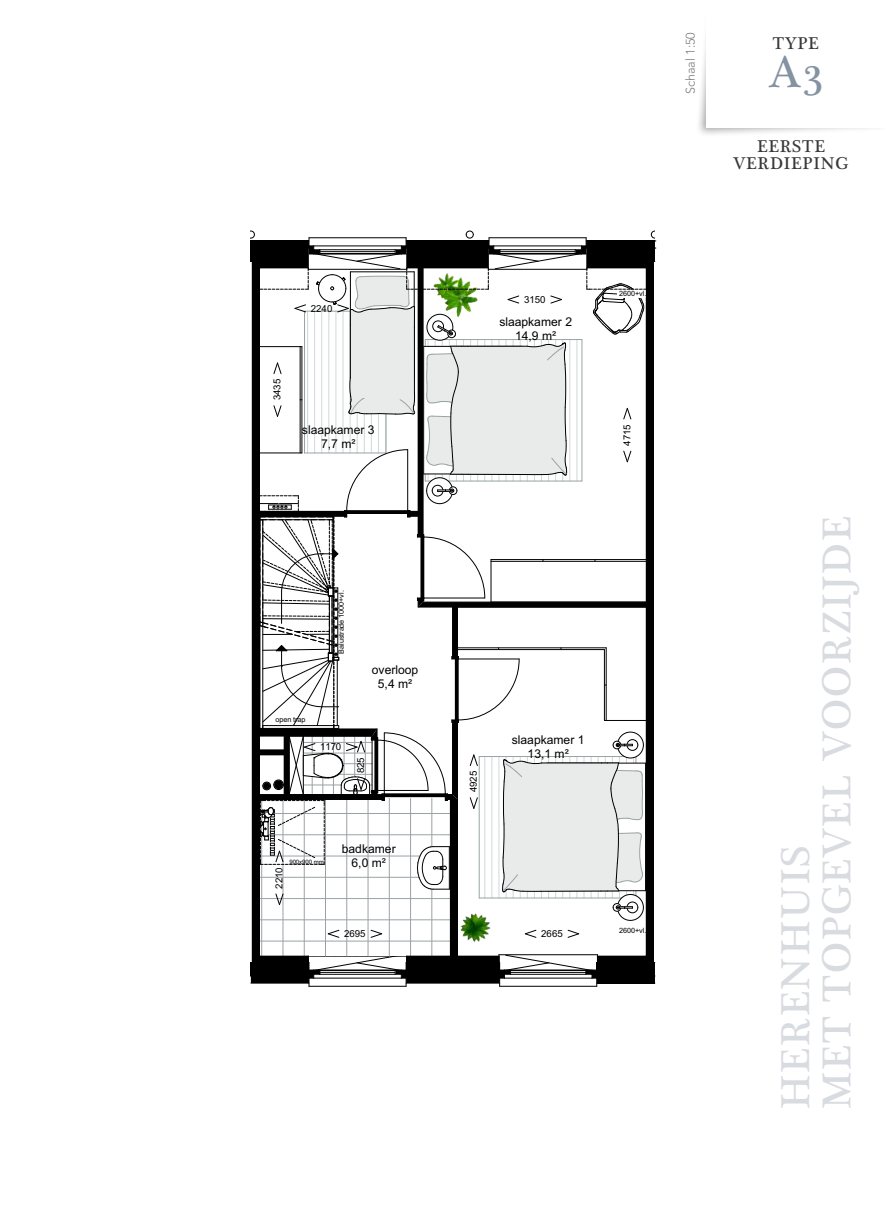
<style>
.page{position:relative;width:886px;height:1205px;background:#fff}
.page>*{position:absolute;margin:0;border:0;box-sizing:border-box;transform-origin:0 0}
.t1{font:45px "Plantagenet Cherokee";color:#8493a2}
.t2{font:41.25px/41.2px "Plantagenet Cherokee";letter-spacing:.05em;color:#d8dbdf}
.t3{font:17.5px/17.5px "Plantagenet Cherokee";letter-spacing:.05em;color:#393939;text-align:center}
.t4{font:300 12.5px "Avenir";color:#7c7c7c}
.t5{font:12.12px/13.9px "Arial";color:#000;text-align:center}
.t6{font:9.75px "Arial";letter-spacing:-.005em;color:#000}
.t7{font:7.25px "Arial";letter-spacing:-.01em;color:#000}
.t8{font:6.12px "Arial";letter-spacing:-.015em;color:#000}
</style>
<div class="page">
<div style="left:597px;top:976px;width:58px;height:7px;background:#000"></div>
<hr style="left:597px;top:983px;width:58px;height:1px;background:#000">
<hr style="left:500px;top:986px;width:97px;height:1px;background:#000">
<hr style="left:499px;top:954px;width:98px;height:1px;background:#000">
<hr style="left:309px;top:986px;width:97px;height:1px;background:#000">
<hr style="left:597px;top:973px;width:58px;height:3px;background:#000">
<div style="left:597px;top:962px;width:58px;height:11px;background:#000"></div>
<hr style="left:260px;top:941px;width:190px;height:1px;background:#99a3a6">
<hr style="left:261px;top:798px;width:1px;height:158px;background:#99a3a6">
<hr style="left:283px;top:798px;width:1px;height:158px;background:#99a3a6">
<hr style="left:304px;top:798px;width:1px;height:158px;background:#99a3a6">
<hr style="left:325px;top:798px;width:1px;height:158px;background:#99a3a6">
<hr style="left:346px;top:798px;width:1px;height:158px;background:#99a3a6">
<hr style="left:368px;top:798px;width:1px;height:158px;background:#99a3a6">
<hr style="left:389px;top:798px;width:1px;height:158px;background:#99a3a6">
<hr style="left:410px;top:798px;width:1px;height:158px;background:#99a3a6">
<hr style="left:431px;top:798px;width:1px;height:158px;background:#99a3a6">
<div style="left:450px;top:799px;width:7px;height:157px;background:#000"></div>
<hr style="left:457px;top:799px;width:1px;height:157px;background:#000">
<div style="left:597px;top:956px;width:49px;height:6px;background:#000"></div>
<svg style="left:328px;top:929px;width:11px;height:9px"></svg>
<svg style="left:370px;top:929px;width:12px;height:9px"></svg>
<img style="left:460px;top:921px;width:31px;height:21px">
<div style="left:252px;top:261px;width:7px;height:701px;background:#000"></div>
<hr style="left:259px;top:261px;width:1px;height:701px;background:#000">
<svg style="left:251px;top:955px;width:347px;height:31px"></svg>
<div style="left:646px;top:261px;width:7px;height:701px;background:#000"></div>
<hr style="left:653px;top:261px;width:1px;height:701px;background:#000">
<svg style="left:525px;top:929px;width:11px;height:9px"></svg>
<svg style="left:567px;top:929px;width:12px;height:9px"></svg>
<svg style="left:251px;top:231px;width:405px;height:690px"></svg>
<div style="left:696px;top:0;width:190px;height:137px;background:#000;opacity:.35"></div>
<div style="left:707px;top:0;width:179px;height:127px;background:#fff"></div>
<p class="t4" style="left:683px;top:94px;width:63px;rotate:-90deg">Schaal 1:50</p>
<h3 class="t3" style="left:773px;top:35px;width:47px">TYPE</h3>
<h1 class="t1" style="left:769px;top:46px;width:56px">A3</h1>
<h3 class="t3" style="left:733px;top:138px;width:117px">EERSTE<br>VERDIEPING</h3>
<p class="t6" style="left:274px;top:400px;width:23px;rotate:-90deg">3435</p>
<p class="t6" style="left:311px;top:304px;width:23px">2240</p>
<p class="t6" style="left:524px;top:296px;width:23px">3150</p>
<p class="t5" style="left:499px;top:316px;width:74px">slaapkamer 2<br>14,9 m²</p>
<p class="t7" style="left:619px;top:291px;width:29px">2600+vl.</p>
<p class="t5" style="left:302px;top:424px;width:74px">slaapkamer 3<br>7,7 m²</p>
<p class="t6" style="left:623px;top:446px;width:23px;rotate:-90deg">4715</p>
<p class="t7" style="left:339px;top:653px;width:65px;rotate:-90deg">Balustrade 1000+vl.</p>
<p class="t5" style="left:372px;top:664px;width:48px">overloop<br>5,4 m²</p>
<p class="t7" style="left:275px;top:717px;width:32px">open trap</p>
<p class="t6" style="left:320px;top:743px;width:23px">1170</p>
<p class="t6" style="left:357px;top:773px;width:18px;rotate:-90deg">825</p>
<p class="t8" style="left:289px;top:859px;width:36px">900x900 mm</p>
<p class="t6" style="left:275px;top:888px;width:23px;rotate:-90deg">2210</p>
<p class="t5" style="left:342px;top:843px;width:55px">badkamer<br>6,0 m²</p>
<p class="t6" style="left:344px;top:930px;width:23px">2695</p>
<p class="t6" style="left:470px;top:792px;width:23px;rotate:-90deg">4925</p>
<p class="t5" style="left:512px;top:733px;width:74px">slaapkamer 1<br>13,1 m²</p>
<p class="t6" style="left:541px;top:930px;width:23px">2665</p>
<p class="t7" style="left:619px;top:928px;width:29px">2600+vl.</p>
<h2 class="t2" style="left:776px;top:1109px;width:594px;rotate:-90deg">HERENHUIS<br>MET TOPGEVEL VOORZIJDE</h2>
</div>
